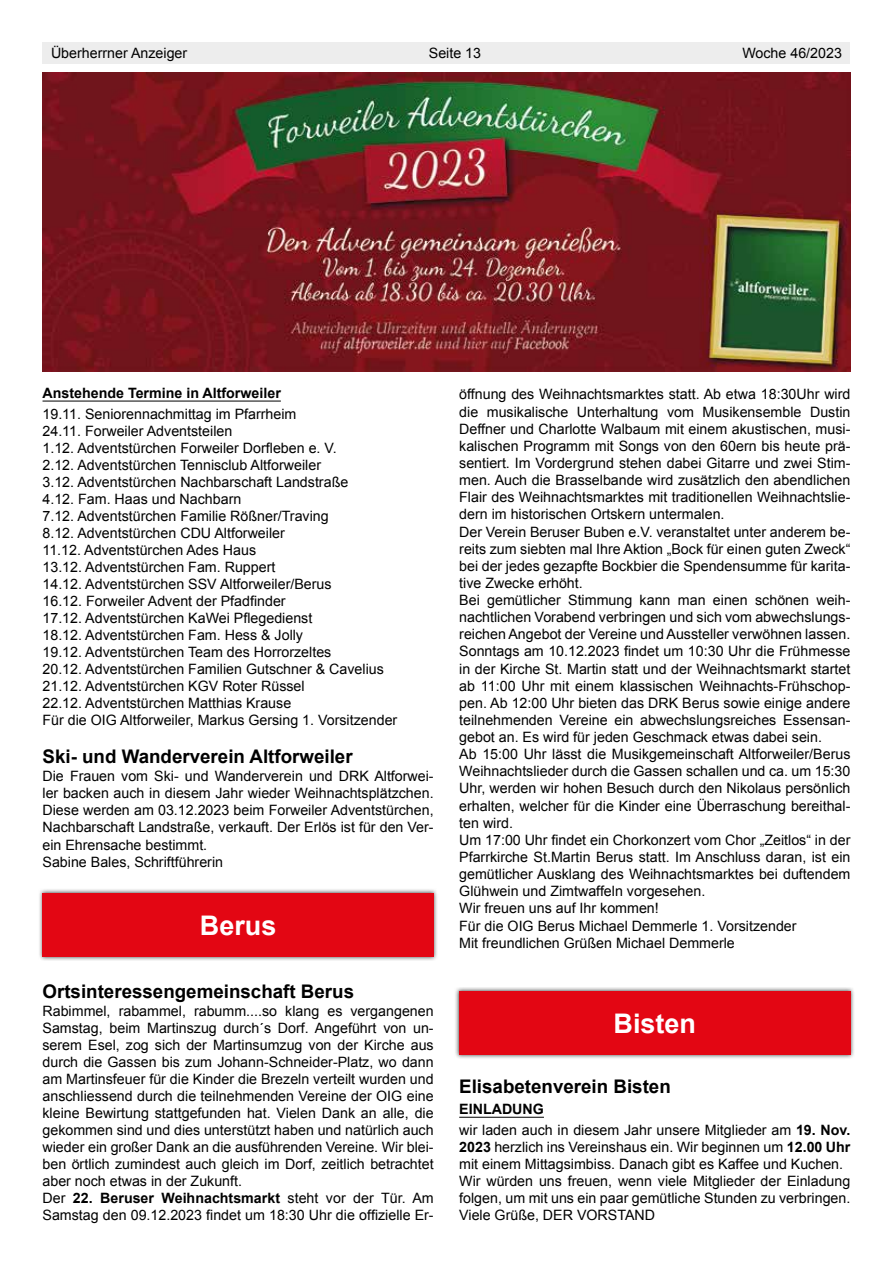
<style>
.page{position:relative;width:893px;height:1263px;background:#fff}
.page>*{position:absolute;margin:0;border:0;box-sizing:border-box;transform-origin:0 0}
.t1{font:700 27px "Arial";color:#fff}
.t2{font:700 18.75px "Arial";color:#000}
.t3{font:14.25px/17.1px "Arial";color:#000}
.t4{font:700 14.25px "Arial";color:#000}
.s1{font-weight:700}
</style>
<div class="page">
<div style="left:43px;top:43px;width:807px;height:21px;background:#ededed"></div>
<hr style="left:43px;top:401px;width:238px;height:1px;background:#000">
<div style="left:38px;top:888px;width:401px;height:73px;background:#000;opacity:.7"></div>
<div style="left:43px;top:893px;width:391px;height:64px;background:#e30613"></div>
<hr style="left:459px;top:1117px;width:85px;height:1px;background:#000">
<div style="left:455px;top:986px;width:400px;height:73px;background:#000;opacity:.7"></div>
<div style="left:459px;top:991px;width:391px;height:64px;background:#e30613"></div>
<img style="left:43px;top:72px;width:807px;height:299px">
<p class="t3" style="left:51px;top:45px;width:138px">Überherrner Anzeiger</p>
<p class="t3" style="left:429px;top:45px;width:54px">Seite 13</p>
<p class="t3" style="left:742px;top:45px;width:101px">Woche 46/2023</p>
<p class="t4" style="left:43px;top:384px;width:240px">Anstehende Termine in Altforweiler</p>
<p class="t3" style="left:43px;top:405px;width:356px">19.11. Seniorennachmittag im Pfarrheim<br>24.11. Forweiler Adventsteilen<br>1.12. Adventstürchen Forweiler Dorfleben e. V.<br>2.12. Adventstürchen Tennisclub Altforweiler<br>3.12. Adventstürchen Nachbarschaft Landstraße<br>4.12. Fam. Haas und Nachbarn<br>7.12. Adventstürchen Familie Rößner/Traving<br>8.12. Adventstürchen CDU Altforweiler<br>11.12. Adventstürchen Ades Haus<br>13.12. Adventstürchen Fam. Ruppert<br>14.12. Adventstürchen SSV Altforweiler/Berus<br>16.12. Forweiler Advent der Pfadfinder<br>17.12. Adventstürchen KaWei Pflegedienst<br>18.12. Adventstürchen Fam. Hess &amp; Jolly<br>19.12. Adventstürchen Team des Horrorzeltes<br>20.12. Adventstürchen Familien Gutschner &amp; Cavelius 21.12. Adventstürchen KGV Roter Rüssel<br>22.12. Adventstürchen Matthias Krause<br>Für die OIG Altforweiler, Markus Gersing 1. Vorsitzender</p>
<h2 class="t2" style="left:43px;top:744px;width:312px">Ski- und Wanderverein Altforweiler</h2>
<p class="t3" style="left:43px;top:768px;width:393px">Die Frauen vom Ski- und Wanderverein und DRK Altforwei&shy;ler backen auch in diesem Jahr wieder Weihnachtsplätzchen.<br>Diese werden am 03.12.2023 beim Forweiler Adventstürchen, Nachbarschaft Landstraße, verkauft. Der Erlös ist für den Ver&shy;ein Ehrensache bestimmt.<br>Sabine Bales, Schriftführerin</p>
<h1 class="t1" style="left:200px;top:907px;width:78px">Berus</h1>
<h2 class="t2" style="left:43px;top:979px;width:313px">Ortsinteressengemeinschaft Berus</h2>
<p class="t3" style="left:43px;top:1002px;width:393px">Rabimmel, rabammel, rabumm....so klang es vergangenen Samstag, beim Martinszug durch´s Dorf. Angeführt von un&shy;serem Esel, zog sich der Martinsumzug von der Kirche aus durch die Gassen bis zum Johann-Schneider-Platz, wo dann am Martinsfeuer für die Kinder die Brezeln verteilt wurden und anschliessend durch die teilnehmenden Vereine der OIG eine kleine Bewirtung stattgefunden hat. Vielen Dank an alle, die gekommen sind und dies unterstützt haben und natürlich auch wieder ein großer Dank an die ausführenden Vereine. Wir blei&shy;ben örtlich zumindest auch gleich im Dorf, zeitlich betrachtet aber noch etwas in der Zukunft.<br>Der <span class="s1">22. Beruser Weihnachtsmarkt</span> steht vor der Tür. Am Samstag den 09.12.2023 findet um 18:30 Uhr die offizielle Er-</p>
<p class="t3" style="left:459px;top:386px;width:393px">öffnung des Weihnachtsmarktes statt. Ab etwa 18:30Uhr wird die musikalische Unterhaltung vom Musikensemble Dustin Deffner und Charlotte Walbaum mit einem akustischen, musi&shy;kalischen Programm mit Songs von den 60ern bis heute prä&shy;sentiert. Im Vordergrund stehen dabei Gitarre und zwei Stim&shy;men. Auch die Brasselbande wird zusätzlich den abendlichen Flair des Weihnachtsmarktes mit traditionellen Weihnachtslie&shy;dern im historischen Ortskern untermalen.<br>Der Verein Beruser Buben e.V. veranstaltet unter anderem be&shy;reits zum siebten mal Ihre Aktion „Bock für einen guten Zweck“ bei der jedes gezapfte Bockbier die Spendensumme für karita&shy;tive Zwecke erhöht.<br>Bei gemütlicher Stimmung kann man einen schönen weih&shy;nachtlichen Vorabend verbringen und sich vom abwechslungs&shy;reichen Angebot der Vereine und Aussteller verwöhnen lassen.<br>Sonntags am 10.12.2023 findet um 10:30 Uhr die Frühmesse in der Kirche St. Martin statt und der Weihnachtsmarkt startet ab 11:00 Uhr mit einem klassischen Weihnachts-Frühschop&shy;pen. Ab 12:00 Uhr bieten das DRK Berus sowie einige andere teilnehmenden Vereine ein abwechslungsreiches Essensan&shy;gebot an. Es wird für jeden Geschmack etwas dabei sein.<br>Ab 15:00 Uhr lässt die Musikgemeinschaft Altforweiler/Berus Weihnachtslieder durch die Gassen schallen und ca. um 15:30<br>Uhr, werden wir hohen Besuch durch den Nikolaus persönlich erhalten, welcher für die Kinder eine Überraschung bereithal&shy;ten wird.<br>Um 17:00 Uhr findet ein Chorkonzert vom Chor „Zeitlos“ in der Pfarrkirche St.Martin Berus statt. Im Anschluss daran, ist ein gemütlicher Ausklang des Weihnachtsmarktes bei duftendem Glühwein und Zimtwaffeln vorgesehen.<br>Wir freuen uns auf Ihr kommen!<br>Für die OIG Berus Michael Demmerle 1. Vorsitzender<br>Mit freundlichen Grüßen Michael Demmerle</p>
<h1 class="t1" style="left:614px;top:1006px;width:84px">Bisten</h1>
<h2 class="t2" style="left:459px;top:1074px;width:213px">Elisabetenverein Bisten</h2>
<p class="t3" style="left:459px;top:1099px;width:393px;line-height:20.5px"><span class="s1">EINLADUNG<br></span>wir laden auch in diesem Jahr unsere Mitglieder am <span class="s1">19. Nov.</span></p>
<p class="t3" style="left:459px;top:1138px;width:393px"><span class="s1">2023</span> herzlich ins Vereinshaus ein. Wir beginnen um <span class="s1">12.00 Uhr </span>mit einem Mittagsimbiss. Danach gibt es Kaffee und Kuchen.<br>Wir würden uns freuen, wenn viele Mitglieder der Einladung folgen, um mit uns ein paar gemütliche Stunden zu verbringen.<br>Viele Grüße, DER VORSTAND</p>
</div>
